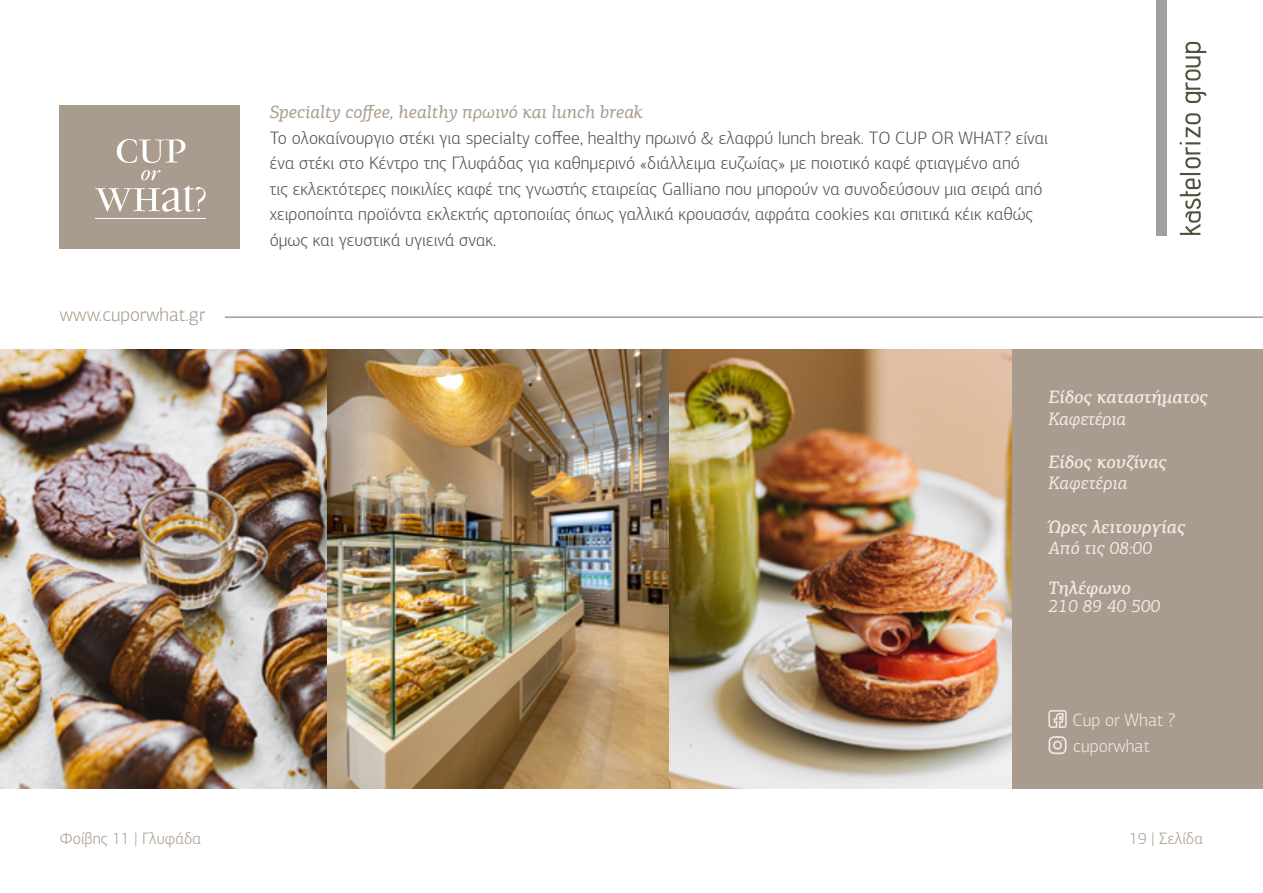
<style>
.page{position:relative;width:1263px;height:893px;background:#fff}
.page>*{position:absolute;margin:0;border:0;box-sizing:border-box;transform-origin:0 0}
.t1{font:300 19.5px "PF Agora Sans Pro";color:#a99b8d}
.t2{font:300 18px/25.5px "PF Agora Sans Pro";color:#505050}
.t3{font:italic 500 18px "PF Agora Slab Pro";color:#f0ebe6}
.t4{font:italic 18px "PF Agora Slab Pro";color:#a99b8d}
.t5{font:italic 18px "PF Agora Slab Pro";color:#f0ebe6}
.t6{font:300 18px "PF Agora Sans Pro";color:#f0ebe6}
.t7{font:300 16.5px "PF Agora Sans Pro";color:#a99b8d}
</style>
<div class="page">
<div style="left:1011px;top:349px;width:252px;height:439px;background:#a99b8d"></div>
<div style="left:1156px;top:0;width:11px;height:235px;background:#a0a0a0"></div>
<svg style="left:1179px;top:42px;width:27px;height:193px"></svg>
<div style="left:60px;top:105px;width:180px;height:143px;background:#a99b8d"></div>
<hr style="left:95px;top:218px;width:111px;height:1px;background:#fff">
<svg style="left:117px;top:139px;width:69px;height:24px"></svg>
<svg style="left:95px;top:170px;width:111px;height:42px"></svg>
<img style="left:0;top:349px;width:327px;height:439px">
<img style="left:327px;top:349px;width:684px;height:439px">
<svg style="left:1048px;top:736px;width:18px;height:18px"></svg>
<svg style="left:1048px;top:710px;width:18px;height:18px"></svg>
<hr style="left:225px;top:316px;width:1038px;height:2px;background:#a99b8d">
<p class="t1" style="left:60px;top:303px;width:147px">www.cuporwhat.gr</p>
<p class="t7" style="left:60px;top:829px;width:143px">Φοίβης 11 | Γλυφάδα</p>
<p class="t4" style="left:270px;top:101px;width:374px">Specialty coffee, healthy πρωινό και lunch break</p>
<p class="t2" style="left:270px;top:125px;width:780px">Το ολοκαίνουργιο στέκι για specialty coffee, healthy πρωινό &amp; ελαφρύ lunch break. TO CUP OR WHAT? είναι ένα στέκι στο Κέντρο της Γλυφάδας για καθημερινό «διάλλειμα ευζωίας» με ποιοτικό καφέ φτιαγμένο από<br>τις εκλεκτότερες ποικιλίες καφέ της γνωστής εταιρείας Galliano που μπορούν να συνοδεύσουν μια σειρά από χειροποίητα προϊόντα εκλεκτής αρτοποιίας όπως γαλλικά κρουασάν, αφράτα cookies και σπιτικά κέικ καθώς όμως και γευστικά υγιεινά σνακ.</p>
<p class="t3" style="left:1048px;top:386px;width:161px">Είδος καταστήματος</p>
<p class="t5" style="left:1048px;top:408px;width:79px">Καφετέρια</p>
<p class="t3" style="left:1048px;top:451px;width:120px">Είδος κουζίνας</p>
<p class="t5" style="left:1048px;top:472px;width:81px">Καφετέρια</p>
<p class="t3" style="left:1048px;top:515px;width:138px">Ώρες λειτουργίας</p>
<p class="t5" style="left:1048px;top:537px;width:105px">Από τις 08:00</p>
<p class="t3" style="left:1048px;top:577px;width:84px">Τηλέφωνο</p>
<p class="t5" style="left:1048px;top:595px;width:113px">210 89 40 500</p>
<p class="t6" style="left:1072px;top:709px;width:104px">Cup or What ?</p>
<p class="t6" style="left:1073px;top:735px;width:78px">cuporwhat</p>
<p class="t7" style="left:1129px;top:829px;width:75px">19 | Σελίδα</p>
</div>
